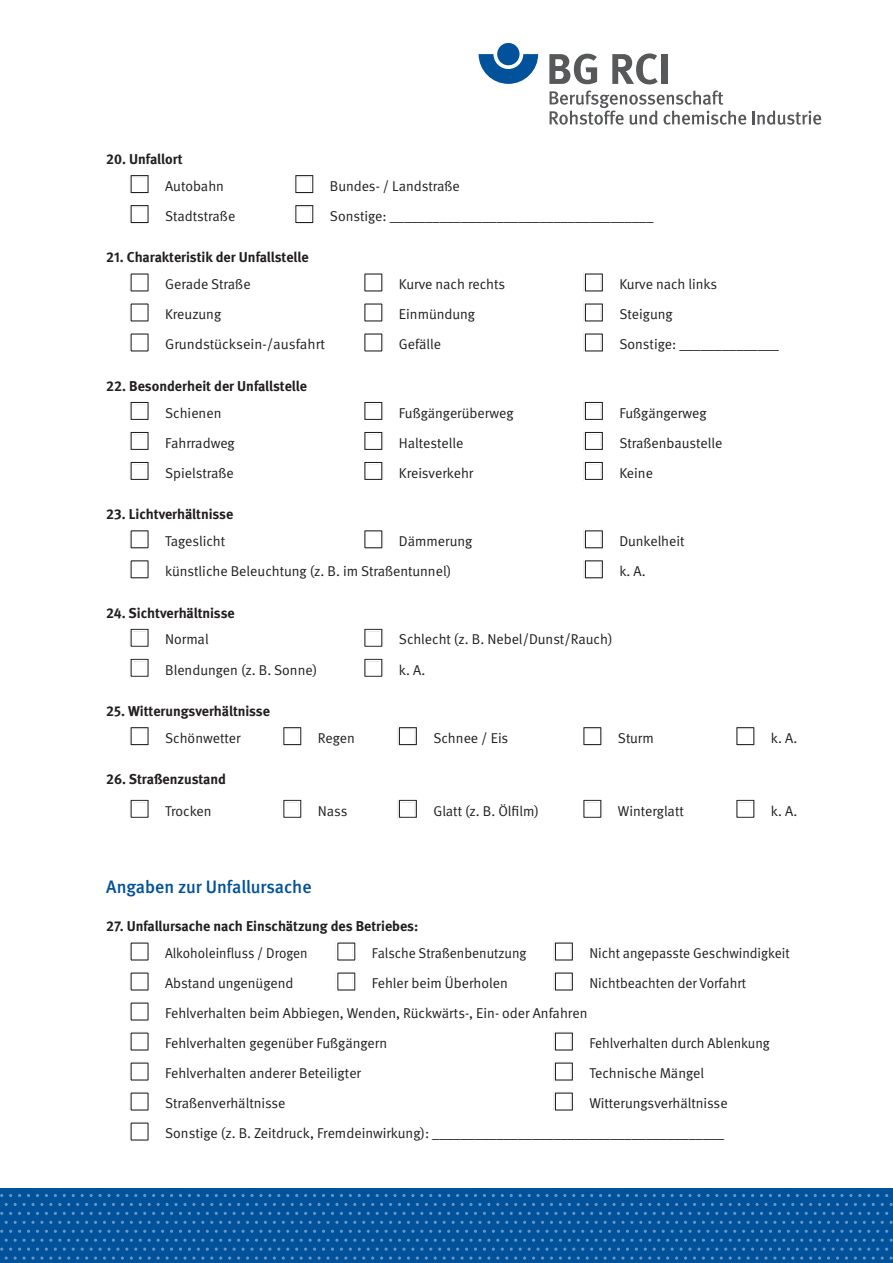
<style>
.page{position:relative;width:893px;height:1263px;background:#fff}
.page>*{position:absolute;margin:0;border:0;box-sizing:border-box;transform-origin:0 0}
.t1{font:500 18px "DGUV Meta";color:#01519b}
.t2{font:14.25px "DGUV Meta";color:#231f20}
.t3{font:700 14.25px "DGUV Meta";color:#231f20}
.t4{font:14.25px "DGUV Meta";color:#231f20;scale:.96 1}
</style>
<div class="page">
<svg style="left:479px;top:54px;width:59px;height:30px"></svg>
<div style="left:497px;top:43px;width:22px;height:22px;background:#01519b;border-radius:50%"></div>
<svg style="left:549px;top:54px;width:48px;height:30px"></svg>
<svg style="left:612px;top:53px;width:46px;height:31px"></svg>
<div style="left:662px;top:54px;width:6px;height:30px;background:#57585a"></div>
<svg style="left:550px;top:91px;width:196px;height:34px"></svg>
<svg style="left:752px;top:110px;width:69px;height:15px"></svg>
<div style="left:0;top:1189px;width:893px;height:74px;background:#01519b"></div>
<svg style="left:233px;top:1194px;width:38px;height:3px"></svg>
<svg style="left:376px;top:1194px;width:38px;height:3px"></svg>
<svg style="left:519px;top:1194px;width:38px;height:3px"></svg>
<svg style="left:662px;top:1194px;width:38px;height:3px"></svg>
<svg style="left:805px;top:1194px;width:47px;height:3px"></svg>
<svg style="left:233px;top:1212px;width:38px;height:3px"></svg>
<svg style="left:376px;top:1212px;width:38px;height:3px"></svg>
<svg style="left:519px;top:1212px;width:38px;height:3px"></svg>
<svg style="left:662px;top:1212px;width:38px;height:3px"></svg>
<svg style="left:805px;top:1212px;width:47px;height:3px"></svg>
<svg style="left:300px;top:1203px;width:47px;height:3px"></svg>
<svg style="left:452px;top:1203px;width:38px;height:3px"></svg>
<svg style="left:595px;top:1203px;width:38px;height:3px"></svg>
<svg style="left:738px;top:1203px;width:38px;height:3px"></svg>
<svg style="left:881px;top:1203px;width:12px;height:3px"></svg>
<svg style="left:300px;top:1221px;width:47px;height:3px"></svg>
<svg style="left:452px;top:1221px;width:38px;height:3px"></svg>
<svg style="left:595px;top:1221px;width:38px;height:3px"></svg>
<svg style="left:738px;top:1221px;width:38px;height:3px"></svg>
<svg style="left:881px;top:1221px;width:12px;height:3px"></svg>
<svg style="left:295px;top:1230px;width:146px;height:30px"></svg>
<svg style="left:443px;top:1230px;width:141px;height:30px"></svg>
<svg style="left:586px;top:1230px;width:307px;height:30px"></svg>
<svg style="left:90px;top:1194px;width:38px;height:3px"></svg>
<svg style="left:90px;top:1212px;width:38px;height:3px"></svg>
<svg style="left:14px;top:1203px;width:38px;height:3px"></svg>
<svg style="left:157px;top:1203px;width:38px;height:3px"></svg>
<svg style="left:14px;top:1221px;width:38px;height:3px"></svg>
<svg style="left:157px;top:1221px;width:38px;height:3px"></svg>
<svg style="left:0;top:1230px;width:128px;height:30px"></svg>
<svg style="left:130px;top:1230px;width:164px;height:30px"></svg>
<p class="t3" style="left:106px;top:150px;width:78px">20. Unfallort</p>
<p class="t2" style="left:128px;top:178px;width:98px">□ Autobahn</p>
<p class="t2" style="left:292px;top:178px;width:169px">□ Bundes- / Landstraße</p>
<p class="t2" style="left:128px;top:208px;width:109px">□ Stadtstraße</p>
<p class="t2" style="left:292px;top:208px;width:363px">□ Sonstige: _____________________________________</p>
<p class="t3" style="left:106px;top:249px;width:204px">21. Charakteristik der Unfallstelle</p>
<p class="t2" style="left:128px;top:276px;width:125px">□ Gerade Straße</p>
<p class="t2" style="left:361px;top:276px;width:145px">□ Kurve nach rechts</p>
<p class="t2" style="left:582px;top:276px;width:137px">□ Kurve nach links</p>
<p class="t2" style="left:128px;top:306px;width:95px">□ Kreuzung</p>
<p class="t2" style="left:361px;top:306px;width:115px">□ Einmündung</p>
<p class="t2" style="left:582px;top:306px;width:92px">□ Steigung</p>
<p class="t2" style="left:128px;top:336px;width:199px">□ Grundstücksein-/ausfahrt</p>
<p class="t2" style="left:361px;top:336px;width:81px">□ Gefälle</p>
<p class="t2" style="left:582px;top:336px;width:199px">□ Sonstige: ______________</p>
<p class="t3" style="left:106px;top:377px;width:202px">22. Besonderheit der Unfallstelle</p>
<p class="t2" style="left:128px;top:404px;width:95px">□ Schienen</p>
<p class="t2" style="left:361px;top:404px;width:154px">□ Fußgängerüberweg</p>
<p class="t2" style="left:582px;top:404px;width:126px">□ Fußgängerweg</p>
<p class="t2" style="left:128px;top:434px;width:109px">□ Fahrradweg</p>
<p class="t2" style="left:361px;top:434px;width:103px">□ Haltestelle</p>
<p class="t2" style="left:582px;top:434px;width:142px">□ Straßenbaustelle</p>
<p class="t2" style="left:128px;top:464px;width:108px">□ Spielstraße</p>
<p class="t2" style="left:361px;top:464px;width:114px">□ Kreisverkehr</p>
<p class="t2" style="left:582px;top:464px;width:73px">□ Keine</p>
<p class="t3" style="left:106px;top:506px;width:128px">23. Lichtverhältnisse</p>
<p class="t2" style="left:128px;top:533px;width:99px">□ Tageslicht</p>
<p class="t2" style="left:361px;top:533px;width:112px">□ Dämmerung</p>
<p class="t2" style="left:582px;top:533px;width:104px">□ Dunkelheit</p>
<p class="t2" style="left:128px;top:563px;width:325px">□ künstliche Beleuchtung (z. B. im Straßentunnel)</p>
<p class="t2" style="left:582px;top:563px;width:65px">□ k. A.</p>
<p class="t3" style="left:106px;top:604px;width:130px">24. Sichtverhältnisse</p>
<p class="t2" style="left:128px;top:631px;width:83px">□ Normal</p>
<p class="t2" style="left:361px;top:631px;width:253px">□ Schlecht (z. B. Nebel/Dunst/Rauch)</p>
<p class="t2" style="left:128px;top:661px;width:191px">□ Blendungen (z. B. Sonne)</p>
<p class="t2" style="left:361px;top:661px;width:65px">□ k. A.</p>
<p class="t3" style="left:106px;top:702px;width:165px">25. Witterungsverhältnisse</p>
<p class="t2" style="left:128px;top:730px;width:114px">□ Schönwetter</p>
<p class="t2" style="left:280px;top:730px;width:76px">□ Regen</p>
<p class="t2" style="left:396px;top:730px;width:114px">□ Schnee / Eis</p>
<p class="t2" style="left:580px;top:730px;width:75px">□ Sturm</p>
<p class="t2" style="left:733px;top:730px;width:65px">□ k. A.</p>
<p class="t3" style="left:106px;top:771px;width:121px">26. Straßenzustand</p>
<p class="t2" style="left:128px;top:802px;width:86px">□ Trocken</p>
<p class="t2" style="left:280px;top:802px;width:69px">□ Nass</p>
<p class="t2" style="left:396px;top:802px;width:145px">□ Glatt (z. B. Ölfilm)</p>
<p class="t2" style="left:580px;top:802px;width:105px">□ Winterglatt</p>
<p class="t2" style="left:733px;top:802px;width:65px">□ k. A.</p>
<p class="t1" style="left:106px;top:876px;width:207px">Angaben zur Unfallursache</p>
<p class="t3" style="left:106px;top:918px;width:313px">27. Unfallursache nach Einschätzung des Betriebes:</p>
<p class="t4" style="left:128px;top:945px;width:691px">□ Alkoholeinfluss / Drogen □ Falsche Straßenbenutzung □ Nicht angepasste Geschwindigkeit</p>
<p class="t2" style="left:128px;top:975px;width:167px">□ Abstand ungenügend</p>
<p class="t2" style="left:334px;top:975px;width:175px">□ Fehler beim Überholen</p>
<p class="t2" style="left:552px;top:975px;width:196px">□ Nichtbeachten der Vorfahrt</p>
<p class="t2" style="left:128px;top:1005px;width:461px">□ Fehlverhalten beim Abbiegen, Wenden, Rückwärts-, Ein- oder Anfahren</p>
<p class="t2" style="left:128px;top:1035px;width:261px">□ Fehlverhalten gegenüber Fußgängern</p>
<p class="t2" style="left:552px;top:1035px;width:219px">□ Fehlverhalten durch Ablenkung</p>
<p class="t2" style="left:128px;top:1065px;width:235px">□ Fehlverhalten anderer Beteiligter</p>
<p class="t2" style="left:552px;top:1065px;width:154px">□ Technische Mängel</p>
<p class="t2" style="left:128px;top:1095px;width:160px">□ Straßenverhältnisse</p>
<p class="t2" style="left:552px;top:1095px;width:177px">□ Witterungsverhältnisse</p>
<p class="t2" style="left:128px;top:1125px;width:598px">□ Sonstige (z. B. Zeitdruck, Fremdeinwirkung): _________________________________________</p>
</div>
